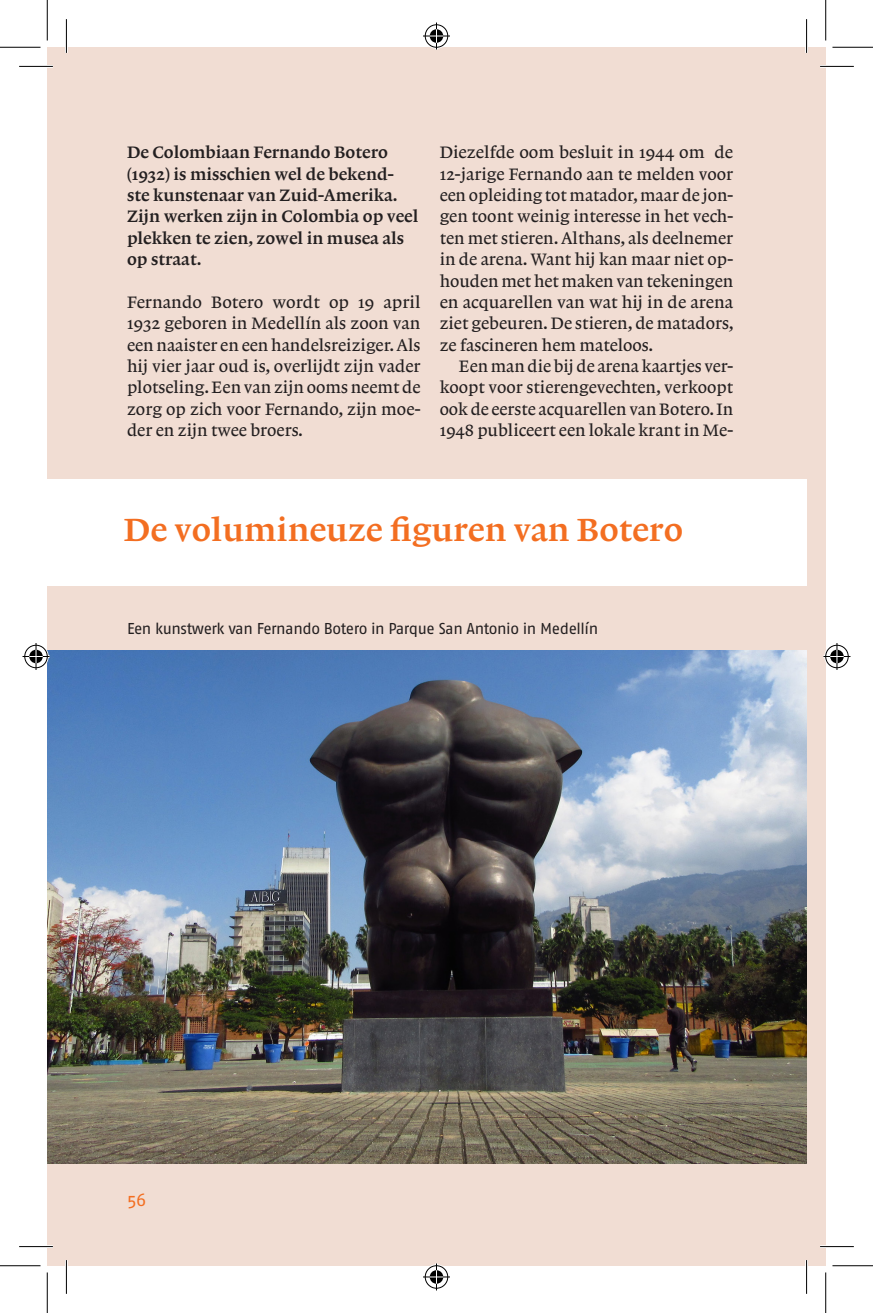
<style>
.page{position:relative;width:873px;height:1313px;background:#fff}
.page>*{position:absolute;margin:0;border:0;box-sizing:border-box;transform-origin:0 0}
.KE_Kop_Essay{font:33.75px "Lexicon No 1 Roman C";color:#f36e21}
.t1{font:18px "ANWB New Fago No Reg";color:#f36e21}
.PT1A_Platte_tekst{font:17.55px/21.4px "Lexicon No 1 Roman A";color:#231f20;text-align:justify}
.PT3B_Platte_tekst{font:17.55px/21.4px "Lexicon No 1 Roman C";color:#231f20}
.PT2_Platte_tekst_I{font:17.55px/21.4px "Lexicon No 1 Roman A";color:#231f20;text-align:justify}
.FB1_Fotobijschrift{font:15.75px "ANWB New Fago No Reg";letter-spacing:-.03em;color:#231f20}
</style>
<div class="page">
<div style="left:47px;top:47px;width:759px;height:1218px;background:#f1ddd3"></div>
<div style="left:806px;top:47px;width:19px;height:1218px;background:#f1ddd3"></div>
<img style="left:47px;top:650px;width:759px;height:513px">
<div style="left:47px;top:479px;width:759px;height:107px;background:#fff"></div>
<hr style="left:19px;top:65px;width:34px;height:3px;background:#fff">
<hr style="left:820px;top:65px;width:33px;height:3px;background:#fff">
<hr style="left:19px;top:1245px;width:34px;height:3px;background:#fff">
<hr style="left:820px;top:1245px;width:33px;height:3px;background:#fff">
<hr style="left:65px;top:19px;width:3px;height:34px;background:#fff">
<hr style="left:65px;top:1260px;width:3px;height:34px;background:#fff">
<hr style="left:805px;top:19px;width:3px;height:34px;background:#fff">
<hr style="left:805px;top:1260px;width:3px;height:34px;background:#fff">
<hr style="left:19px;top:66px;width:34px;height:1px;background:#000">
<hr style="left:820px;top:66px;width:33px;height:1px;background:#000">
<hr style="left:19px;top:1246px;width:34px;height:1px;background:#000">
<hr style="left:820px;top:1246px;width:33px;height:1px;background:#000">
<hr style="left:66px;top:19px;width:1px;height:34px;background:#000">
<hr style="left:66px;top:1260px;width:1px;height:34px;background:#000">
<hr style="left:806px;top:19px;width:1px;height:34px;background:#000">
<hr style="left:806px;top:1260px;width:1px;height:34px;background:#000">
<hr style="left:0;top:47px;width:40px;height:1px;background:#000">
<hr style="left:832px;top:47px;width:41px;height:1px;background:#000">
<hr style="left:0;top:1265px;width:40px;height:1px;background:#000">
<hr style="left:832px;top:1265px;width:41px;height:1px;background:#000">
<hr style="left:47px;top:0;width:1px;height:40px;background:#000">
<hr style="left:47px;top:1272px;width:1px;height:41px;background:#000">
<hr style="left:825px;top:0;width:1px;height:40px;background:#000">
<hr style="left:825px;top:1272px;width:1px;height:41px;background:#000">
<svg style="left:423px;top:23px;width:27px;height:27px"></svg>
<svg style="left:423px;top:1263px;width:27px;height:27px"></svg>
<svg style="left:23px;top:643px;width:27px;height:27px"></svg>
<svg style="left:823px;top:643px;width:27px;height:27px"></svg>
<p class="PT3B_Platte_tekst" style="left:127px;top:142px;width:293px">De Colombiaan Fernando Botero (1932) is misschien wel de bekend&shy;ste kunstenaar van Zuid-Amerika.<br>Zijn werken zijn in Colombia op veel plekken te zien, zowel in musea als op straat.</p>
<p class="PT1A_Platte_tekst" style="left:127px;top:291px;width:295px">Fernando Botero wordt op 19 april 1932 geboren in Medellín als zoon van een naaister en een handelsreiziger. Als hij vier jaar oud is, overlijdt zijn vader plotseling. Een van zijn ooms neemt de zorg op zich voor Fernando, zijn moe&shy;der en zijn twee broers.</p>
<p class="PT1A_Platte_tekst" style="left:439px;top:142px;width:295px">Diezelfde oom besluit in 1944 om de 12-jarige Fernando aan te melden voor een opleiding tot matador, maar de jon&shy;gen toont weinig interesse in het vech&shy;ten met stieren. Althans, als deelnemer in de arena. Want hij kan maar niet op&shy;houden met het maken van tekeningen en acquarellen van wat hij in de arena ziet gebeuren. De stieren, de matadors, ze fascineren hem mateloos.</p>
<p class="PT2_Platte_tekst_I" style="left:439px;top:356px;width:295px;text-indent:19px">Een man die bij de arena kaartjes ver&shy;koopt voor stierengevechten, verkoopt ook de eerste acquarellen van Botero. In 1948 publiceert een lokale krant in Me-</p>
<p class="KE_Kop_Essay" style="left:124px;top:511px;width:561px">De volumineuze figuren van Botero</p>
<p class="FB1_Fotobijschrift" style="left:127px;top:618px;width:473px">Een kunstwerk van Fernando Botero in Parque San Antonio in Medellín</p>
<p class="t1" style="left:127px;top:1187px;width:21px">56</p>
</div>
